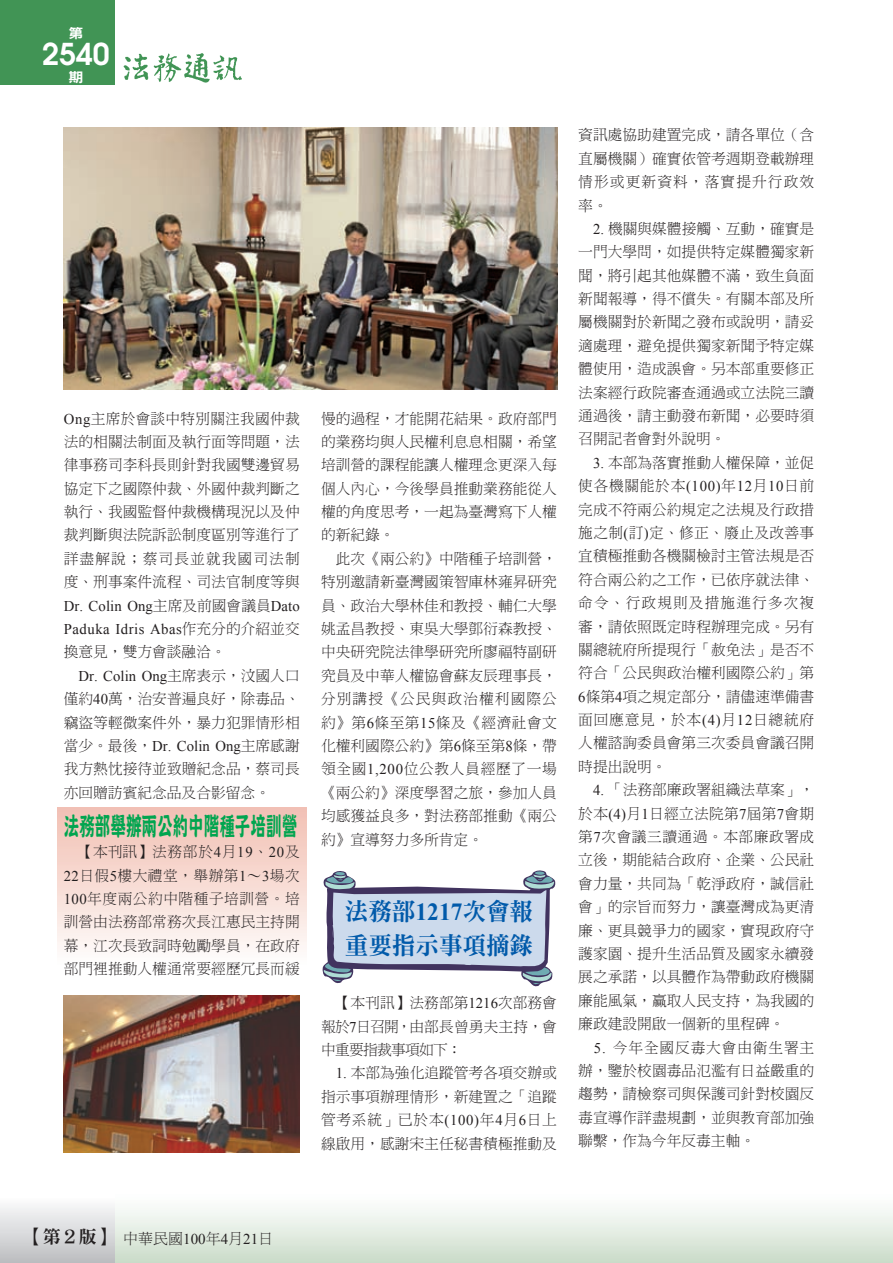
<style>
.page{position:relative;width:893px;height:1263px;background:#fff}
.page>*{position:absolute;margin:0;border:0;box-sizing:border-box;transform-origin:0 0}
.t1{font:600 30px "Avant Garde";color:#fff}
.t2{font:25.5px "DF Bang Shu Std W8";color:#00a54f;scale:.61 1}
.t3{font:24.45px/34px "DF Ming Std W9";color:#015aaa;scale:.96 1}
.t4{font:18px "DF Ming Std W9";color:#231f20}
.t5{font:15px "DF Ming Std W3";color:#231f20}
.t6{font:14.85px/23.4px "DF Ming Std W3";color:#231f20;text-align:justify}
.t7{font:14.85px/23.4px "Times New Roman";letter-spacing:.035em;color:#231f20}
.t8{font:14.85px "Times New Roman";letter-spacing:.005em;color:#231f20}
.t9{font:13.5px "DF Hei Std W9";color:#fff;scale:1.11 1}
.s1{font-family:"Times New Roman"}
.s2{font-family:"DF Ming Std W3"}
.s3{font-family:"Times New Roman";font-weight:700}
</style>
<div class="page">
<div style="left:0;top:1191px;width:893px;height:72px;background:linear-gradient(to bottom,#fff,#ccddca)"></div>
<div style="left:0;top:0;width:115px;height:85px;background:#419455"></div>
<img style="left:123px;top:53px;width:26px;height:27px">
<img style="left:153px;top:53px;width:28px;height:29px">
<img style="left:213px;top:55px;width:29px;height:25px">
<img style="left:181px;top:53px;width:29px;height:30px">
<div style="left:0;top:1191px;width:115px;height:72px;background:linear-gradient(to bottom,#fff,#bdbec1)"></div>
<svg style="left:892px;top:1191px;width:1px;height:72px"></svg>
<svg style="left:322px;top:870px;width:234px;height:117px"></svg>
<div style="left:57px;top:808px;width:249px;height:157px;background:linear-gradient(to bottom,#f2bfb2,#fefdfc)"></div>
<img style="left:64px;top:995px;width:236px;height:157px">
<img style="left:64px;top:128px;width:493px;height:261px">
<p class="t9" style="left:68px;top:26px;width:15px">第</p>
<h1 class="t1" style="left:42px;top:35px;width:69px">2540</h1>
<p class="t9" style="left:68px;top:69px;width:15px">期</p>
<p class="t6" style="left:64px;top:406px;width:237px"><span class="s1">Ong</span>主席於會談中特別關注我國仲裁法的相關法制面及執行面等問題，法律事務司李科長則針對我國雙邊貿易協定下之國際仲裁、外國仲裁判斷之執行、我國監督仲裁機構現況以及仲裁判斷與法院訴訟制度區別等進行了詳盡解說；蔡司長並就我國司法制度、刑事案件流程、司法官制度等與</p>
<p class="t7" style="left:64px;top:594px;width:237px">Dr. Colin Ong<span class="s2">主席及前國會議員</span>Dato<br>Paduka Idris Abas<span class="s2">作充分的介紹並交</span></p>
<p class="t6" style="left:64px;top:640px;width:164px">換意見，雙方會談融洽。</p>
<p class="t8" style="left:79px;top:666px;width:223px">Dr. Colin Ong<span class="s2">主席表示，汶國人口</span></p>
<p class="t6" style="left:64px;top:687px;width:237px">僅約<span class="s1">40</span>萬，治安普遍良好，除毒品、竊盜等輕微案件外，暴力犯罪情形相</p>
<p class="t8" style="left:64px;top:736px;width:237px"><span class="s2">當少。最後，</span>Dr. Colin Ong<span class="s2">主席感謝</span></p>
<p class="t6" style="left:64px;top:757px;width:237px">我方熱忱接待並致贈紀念品，蔡司長亦回贈訪賓紀念品及合影留念。</p>
<h2 class="t2" style="left:64px;top:811px;width:384px">法務部舉辦兩公約中階種子培訓營</h2>
<p class="t6" style="left:64px;top:840px;width:237px;text-indent:15px">【本刊訊】法務部於<span class="s1">4</span>月<span class="s1">19</span>、<span class="s1">20</span>及<span class="s1">22</span>日假<span class="s1">5</span>樓大禮堂，舉辦第<span class="s1">1</span>～<span class="s1">3</span>場次<span class="s1">100</span>年度兩公約中階種子培訓營。培訓營由法務部常務次長江惠民主持開幕，江次長致詞時勉勵學員，在政府部門裡推動人權通常要經歷冗長而緩</p>
<p class="t6" style="left:321px;top:406px;width:237px">慢的過程，才能開花結果。政府部門的業務均與人民權利息息相關，希望培訓營的課程能讓人權理念更深入每個人內心，今後學員推動業務能從人權的角度思考，一起為臺灣寫下人權的新紀錄。</p>
<p class="t6" style="left:321px;top:547px;width:237px;text-indent:15px">此次《兩公約》中階種子培訓營，特別邀請新臺灣國策智庫林雍昇研究員、政治大學林佳和教授、輔仁大學姚孟昌教授、東吳大學鄧衍森教授、中央研究院法律學研究所廖福特副研究員及中華人權協會蘇友辰理事長，分別講授《公民與政治權利國際公約》第<span class="s1">6</span>條至第<span class="s1">15</span>條及《經濟社會文化權利國際公約》第<span class="s1">6</span>條至第<span class="s1">8</span>條，帶領全國<span class="s1">1,200</span>位公教人員經歷了一場《兩公約》深度學習之旅，參加人員均感獲益良多，對法務部推動《兩公約》宣導努力多所肯定。</p>
<h3 class="t3" style="left:345px;top:893px;width:198px">法務部<span class="s3">1217</span>次會報重要指示事項摘錄</h3>
<p class="t6" style="left:321px;top:991px;width:237px;text-indent:15px">【本刊訊】法務部第<span class="s1">1216</span>次部務會報於<span class="s1">7</span>日召開，由部長曾勇夫主持，會中重要指裁事項如下：</p>
<p class="t6" style="left:321px;top:1061px;width:237px;text-indent:15px"><span class="s1">1.</span> 本部為強化追蹤管考各項交辦或指示事項辦理情形，新建置之「追蹤管考系統」已於本<span class="s1">(100)</span>年<span class="s1">4</span>月<span class="s1">6</span>日上線啟用，感謝宋主任秘書積極推動及</p>
<p class="t6" style="left:578px;top:123px;width:237px">資訊處協助建置完成，請各單位（含直屬機關）確實依管考週期登載辦理情形或更新資料，落實提升行政效率。</p>
<p class="t6" style="left:578px;top:217px;width:237px;text-indent:15px"><span class="s1">2.</span> 機關與媒體接觸、互動，確實是一門大學問，如提供特定媒體獨家新聞，將引起其他媒體不滿，致生負面新聞報導，得不償失。有關本部及所屬機關對於新聞之發布或說明，請妥適處理，避免提供獨家新聞予特定媒體使用，造成誤會。另本部重要修正法案經行政院審查通過或立法院三讀通過後，請主動發布新聞，必要時須召開記者會對外說明。</p>
<p class="t6" style="left:578px;top:450px;width:237px;text-indent:15px"><span class="s1">3.</span> 本部為落實推動人權保障，並促使各機關能於本<span class="s1">(100)</span>年<span class="s1">12</span>月<span class="s1">10</span>日前完成不符兩公約規定之法規及行政措施之制<span class="s1">(</span>訂<span class="s1">)</span>定、修正、廢止及改善事宜積極推動各機關檢討主管法規是否符合兩公約之工作，已依序就法律、命令、行政規則及措施進行多次複審，請依照既定時程辦理完成。另有關總統府所提現行「赦免法」是否不符合「公民與政治權利國際公約」第<span class="s1">6</span>條第<span class="s1">4</span>項之規定部分，請儘速準備書面回應意見，於本<span class="s1">(4)</span>月<span class="s1">12</span>日總統府人權諮詢委員會第三次委員會議召開時提出說明。</p>
<p class="t6" style="left:578px;top:778px;width:237px;text-indent:15px"><span class="s1">4.</span> 「法務部廉政署組織法草案」，於本<span class="s1">(4)</span>月<span class="s1">1</span>日經立法院第<span class="s1">7</span>屆第<span class="s1">7</span>會期第<span class="s1">7</span>次會議三讀通過。本部廉政署成立後，期能結合政府、企業、公民社會力量，共同為「乾淨政府，誠信社會」的宗旨而努力，讓臺灣成為更清廉、更具競爭力的國家，實現政府守護家園、提升生活品質及國家永續發展之承諾，以具體作為帶動政府機關廉能風氣，贏取人民支持，為我國的廉政建設開啟一個新的里程碑。</p>
<p class="t6" style="left:578px;top:1035px;width:237px;text-indent:16px"><span class="s1">5.</span> 今年全國反毒大會由衛生署主辦，鑒於校園毒品氾濫有日益嚴重的趨勢，請檢察司與保護司針對校園反毒宣導作詳盡規劃，並與教育部加強聯繫，作為今年反毒主軸。</p>
<p class="t4" style="left:25px;top:1227px;width:91px">【第２版】</p>
<p class="t5" style="left:123px;top:1230px;width:151px">中華民國<span class="s1">100</span>年<span class="s1">4</span>月<span class="s1">21</span>日</p>
</div>
